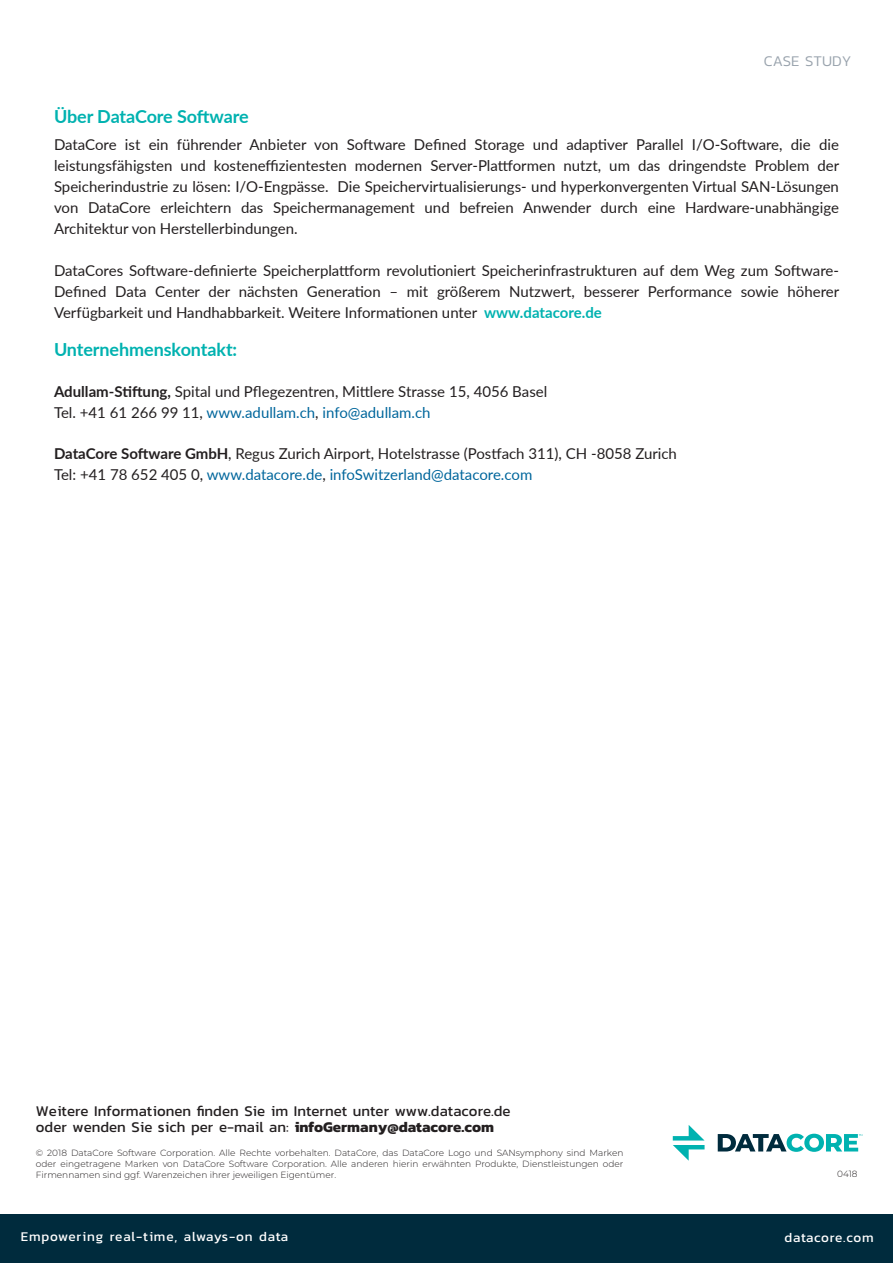
<style>
.page{position:relative;width:893px;height:1263px;background:#fff}
.page>*{position:absolute;margin:0;border:0;box-sizing:border-box;transform-origin:0 0}
.t1{font:700 18px "Lato";letter-spacing:-.005em;color:#00b2b0}
.t2{font:15px/21px "Lato";color:#231f20;text-align:justify}
.t3{font:15px/16.5px "Kanit";color:#231f20}
.t4{font:300 15px "Kanit";color:#99a3ad}
.t5{font:13.5px "Kanit";letter-spacing:.055em;color:#fff}
.t6{font:13.5px "Kanit";letter-spacing:.035em;color:#fff}
.t7{font:300 9px/10.8px "Montserrat";color:#231f20;text-align:justify}
.s1{font-weight:700;color:#00b2b0}
.s2{font-weight:700}
.s3{color:#00669c}
</style>
<div class="page">
<svg style="left:673px;top:1125px;width:32px;height:36px"></svg>
<svg style="left:718px;top:1134px;width:144px;height:18px"></svg>
<div style="left:0;top:1214px;width:893px;height:49px;background:#002b3d"></div>
<p class="t4" style="left:764px;top:51px;width:89px">CASE STUDY</p>
<p class="t1" style="left:54px;top:103px;width:196px">Über DataCore Software</p>
<p class="t2" style="left:54px;top:134px;width:787px">DataCore ist ein führender Anbieter von Software Defined Storage und adaptiver Parallel I/O-Software, die die leistungsfähigsten und kosteneffizientesten modernen Server-Plattformen nutzt, um das dringendste Problem der Speicherindustrie zu lösen: I/O-Engpässe. Die Speichervirtualisierungs- und hyperkonvergenten Virtual SAN-Lösungen von DataCore erleichtern das Speichermanagement und befreien Anwender durch eine Hardware-unabhängige Architektur von Herstellerbindungen.</p>
<p class="t2" style="left:54px;top:259px;width:787px">DataCores Software-definierte Speicherplattform revolutioniert Speicherinfrastrukturen auf dem Weg zum Software-Defined Data Center der nächsten Generation – mit größerem Nutzwert, besserer Performance sowie höherer Verfügbarkeit und Handhabbarkeit. Weitere Informationen unter <span class="s1">www.datacore.de</span></p>
<p class="t1" style="left:54px;top:336px;width:185px">Unternehmenskontakt:</p>
<p class="t2" style="left:54px;top:380px;width:495px"><span class="s2">Adullam-Stiftung,</span> Spital und Pflegezentren, Mittlere Strasse 15, 4056 Basel<br>Tel. +41 61 266 99 11, <span class="s3">www.adullam.ch</span>, <span class="s3">info@adullam.ch</span></p>
<p class="t2" style="left:54px;top:443px;width:624px"><span class="s2">DataCore Software GmbH</span>, Regus Zurich Airport, Hotelstrasse (Postfach 311), CH -8058 Zurich<br>Tel: +41 78 652 405 0, <span class="s3">www.datacore.de</span>, <span class="s3">infoSwitzerland@datacore.com</span></p>
<p class="t3" style="left:36px;top:1102px;width:476px">Weitere Informationen finden Sie im Internet unter www.datacore.de oder wenden Sie sich per e-mail an: <span class="s2">infoGermany@datacore.com</span></p>
<p class="t7" style="left:36px;top:1147px;width:589px">© 2018 DataCore Software Corporation. Alle Rechte vorbehalten. DataCore, das DataCore Logo und SANsymphony sind Marken oder eingetragene Marken von DataCore Software Corporation. Alle anderen hierin erwähnten Produkte, Dienstleistungen oder Firmennamen sind ggf. Warenzeichen ihrer jeweiligen Eigentümer.</p>
<p class="t7" style="left:837px;top:1168px;width:22px">0418</p>
<p class="t5" style="left:21px;top:1226px;width:269px">Empowering real-time, always-on data</p>
<p class="t6" style="left:784px;top:1227px;width:91px">datacore.com</p>
</div>
